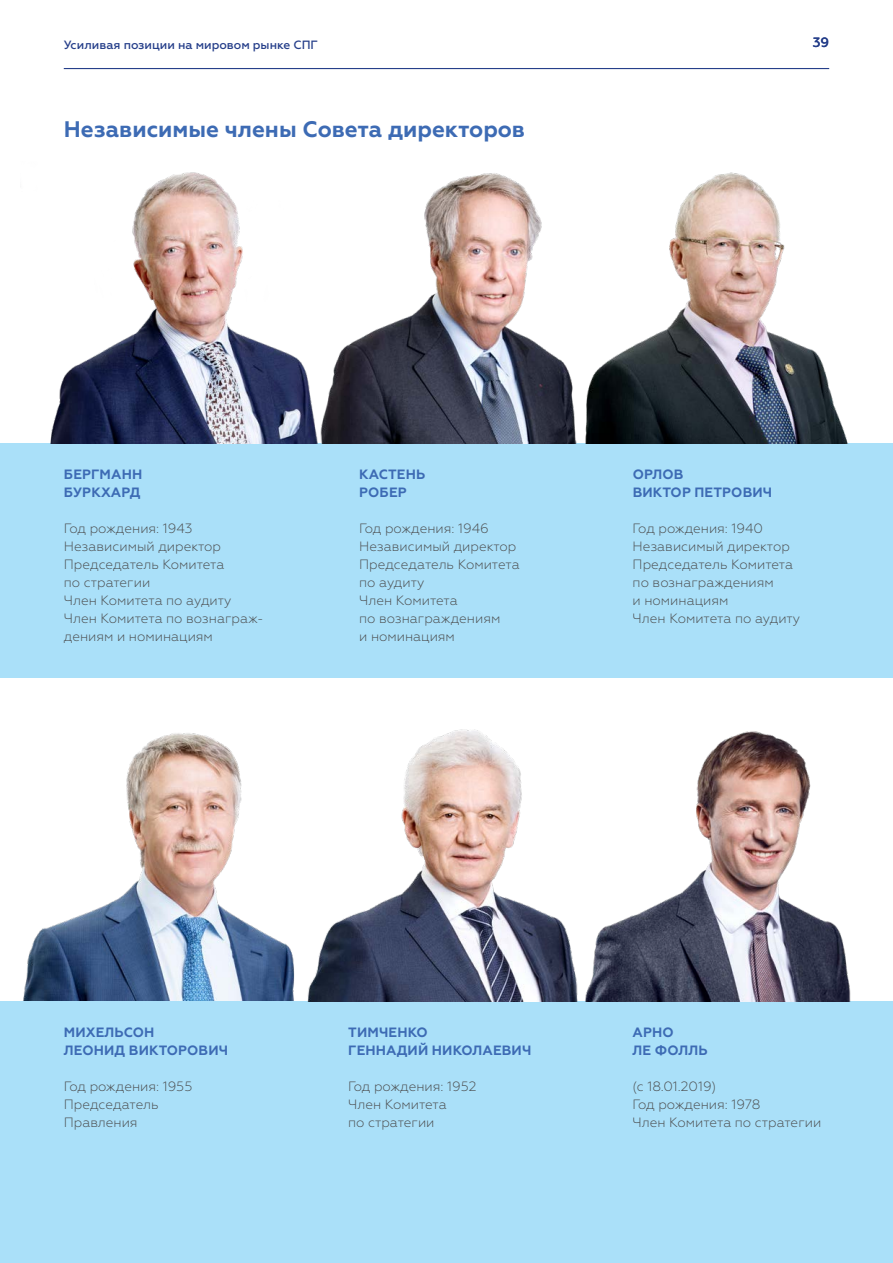
<style>
.page{position:relative;width:893px;height:1263px;background:#fff}
.page>*{position:absolute;margin:0;border:0;box-sizing:border-box;transform-origin:0 0}
.t1{font:700 22.5px "Geometria";color:#3d6bb4}
.t2{font:300 13.5px/18px "Geometria";color:#4b4c4d}
.t3{font:700 13.5px/18px "Geometria";letter-spacing:.01em;color:#3d6bb4}
.t4{font:500 13.5px "Geometria";color:#263f8a}
.t5{font:500 12px "Geometria";color:#263f8a}
</style>
<div class="page">
<img style="left:23px;top:733px;width:272px;height:268px">
<div style="left:0;top:1001px;width:893px;height:262px;background:#aae0f9"></div>
<div style="left:0;top:443px;width:893px;height:234px;background:#aae0f9"></div>
<img style="left:50px;top:172px;width:267px;height:271px">
<img style="left:317px;top:173px;width:259px;height:270px">
<img style="left:576px;top:172px;width:272px;height:271px">
<img style="left:307px;top:729px;width:265px;height:272px">
<img style="left:572px;top:731px;width:279px;height:270px">
<hr style="left:64px;top:68px;width:765px;height:1px;background:#263f8a">
<p class="t5" style="left:64px;top:38px;width:256px">Усиливая позиции на мировом рынке СПГ</p>
<p class="t4" style="left:813px;top:35px;width:18px">39</p>
<h1 class="t1" style="left:64px;top:116px;width:463px">Независимые члены Совета директоров</h1>
<p class="t3" style="left:64px;top:465px;width:80px">БЕРГМАНН<br>БУРКХАРД</p>
<p class="t2" style="left:64px;top:519px;width:198px">Год рождения: 1943<br>Независимый директор<br>Председатель Комитета<br>по стратегии<br>Член Комитета по аудиту<br>Член Комитета по вознаграж&shy;дениям и номинациям</p>
<p class="t3" style="left:359px;top:466px;width:67px">КАСТЕНЬ<br>РОБЕР</p>
<p class="t2" style="left:359px;top:519px;width:162px">Год рождения: 1946<br>Независимый директор<br>Председатель Комитета по аудиту<br>Член Комитета<br>по вознаграждениям<br>и номинациям</p>
<p class="t3" style="left:633px;top:465px;width:141px">ОРЛОВ<br>ВИКТОР ПЕТРОВИЧ</p>
<p class="t2" style="left:633px;top:519px;width:169px">Год рождения: 1940<br>Независимый директор<br>Председатель Комитета по вознаграждениям<br>и номинациям<br>Член Комитета по аудиту</p>
<p class="t3" style="left:64px;top:1024px;width:166px">МИХЕЛЬСОН<br>ЛЕОНИД ВИКТОРОВИЧ</p>
<p class="t2" style="left:64px;top:1077px;width:130px">Год рождения: 1955<br>Председатель<br>Правления</p>
<p class="t3" style="left:348px;top:1023px;width:185px">ТИМЧЕНКО<br>ГЕННАДИЙ НИКОЛАЕВИЧ</p>
<p class="t2" style="left:348px;top:1077px;width:130px">Год рождения: 1952<br>Член Комитета<br>по стратегии</p>
<p class="t3" style="left:633px;top:1023px;width:77px">АРНО<br>ЛЕ ФОЛЛЬ</p>
<p class="t2" style="left:632px;top:1077px;width:190px">(с 18.01.2019)<br>Год рождения: 1978<br>Член Комитета по стратегии</p>
</div>
